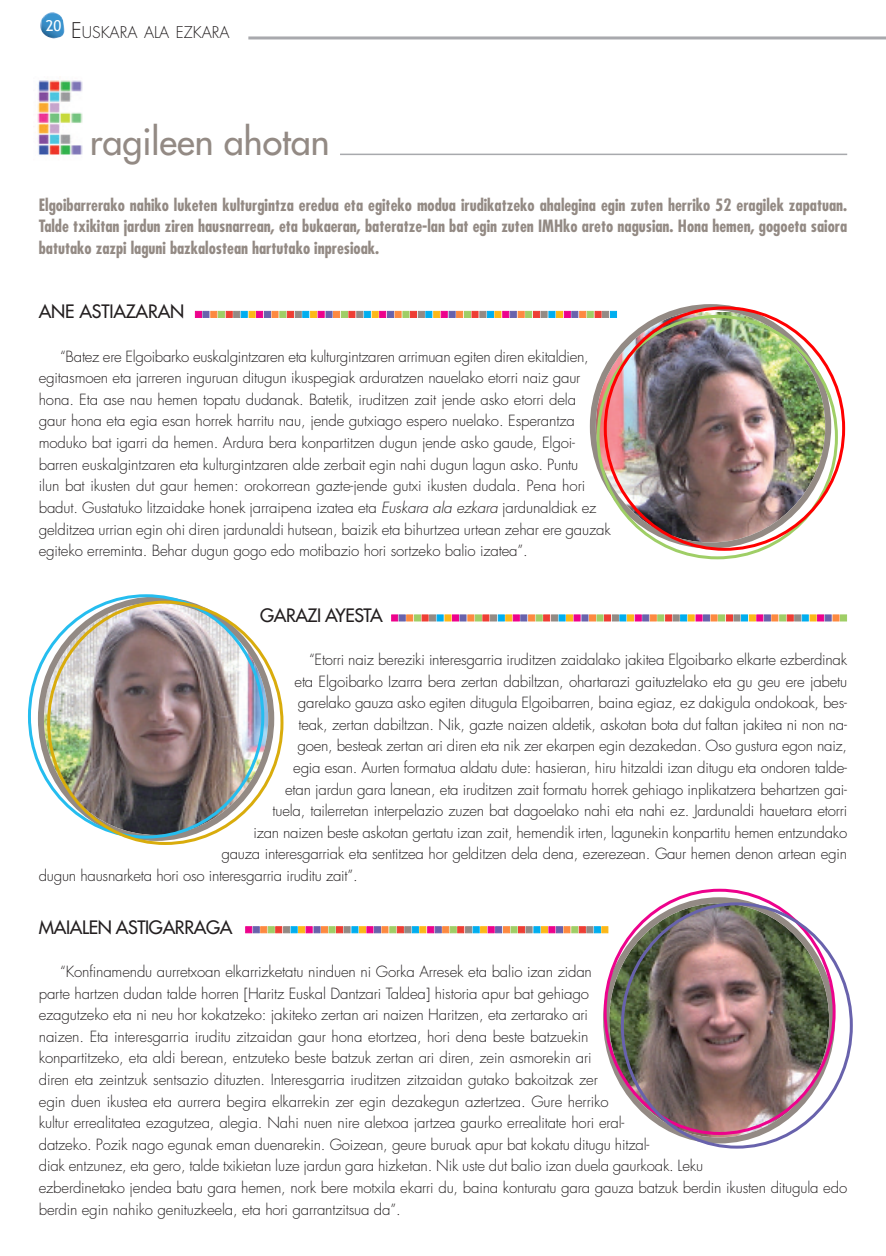
<style>
.page{position:relative;width:886px;height:1256px;background:#fff}
.page>*{position:absolute;margin:0;border:0;box-sizing:border-box;transform-origin:0 0}
.t1{font:36px "Futura";color:#938a84}
.t2{font:18px "Futura";letter-spacing:-.02em;color:#231f20}
.t3{font:700 condensed 16.5px/21.6px "Futura";color:#938a84;text-align:justify}
.t4{font:300 15.75px "Futura";color:#231f20}
.t5{font:300 15px/21.6px "Futura";letter-spacing:-.01em;color:#231f20}
.t6{font:15px "Trebuchet MS";color:#fff}
.s1{font-size:21px}
.s2{color:#ed028c}
.s3{color:#6862ac}
.s4{color:#fd8940}
.s5{color:#9fce66}
.s6{color:#ee3e34}
.s7{color:#938a84}
.s8{color:#00aeef}
.s9{color:#fcb818}
.s10{font-style:italic}
</style>
<div class="page">
<img style="left:40px;top:12px;width:24px;height:26px">
<hr style="left:248px;top:36px;width:637px;height:3px;background:#a8a9ad">
<svg style="left:589px;top:304px;width:142px;height:160px"></svg>
<img style="left:37px;top:80px;width:46px;height:75px">
<svg style="left:28px;top:594px;width:155px;height:189px"></svg>
<img style="left:47px;top:600px;width:236px;height:245px">
<svg style="left:596px;top:315px;width:165px;height:244px"></svg>
<img style="left:603px;top:306px;width:242px;height:245px">
<svg style="left:603px;top:888px;width:169px;height:196px"></svg>
<img style="left:620px;top:902px;width:232px;height:246px">
<hr style="left:340px;top:154px;width:507px;height:1px;background:#a8a9ad">
<p class="t6" style="left:46px;top:17px;width:17px">20</p>
<p class="t4" style="left:71px;top:25px;width:160px"><span class="s1">E</span>USKARA ALA EZKARA</p>
<h1 class="t1" style="left:90px;top:124px;width:241px">ragileen ahotan</h1>
<p class="t3" style="left:39px;top:195px;width:809px">Elgoibarrerako nahiko luketen kulturgintza eredua eta egiteko modua irudikatzeko ahalegina egin zuten herriko 52 eragilek zapatuan.<br>Talde txikitan jardun ziren hausnarrean, eta bukaeran, bateratze-lan bat egin zuten IMHko areto nagusian. Hona hemen, gogoeta saiora batutako zazpi laguni bazkalostean hartutako inpresioak.</p>
<p class="t2" style="left:39px;top:303px;width:580px">ANE ASTIAZARAN <span class="s2">■</span><span class="s3">■</span><span class="s4">■</span><span class="s5">■</span><span class="s6">■</span><span class="s7">■</span><span class="s8">■</span><span class="s9">■</span><span class="s2">■</span><span class="s3">■</span><span class="s4">■</span><span class="s5">■</span><span class="s6">■</span><span class="s7">■</span><span class="s8">■</span><span class="s9">■</span><span class="s2">■</span><span class="s3">■</span><span class="s4">■</span><span class="s5">■</span><span class="s6">■</span><span class="s7">■</span><span class="s8">■</span><span class="s9">■</span><span class="s2">■</span><span class="s3">■</span><span class="s4">■</span><span class="s5">■</span><span class="s6">■</span><span class="s7">■</span><span class="s8">■</span><span class="s9">■</span><span class="s2">■</span><span class="s3">■</span><span class="s4">■</span><span class="s5">■</span><span class="s6">■</span><span class="s7">■</span><span class="s8">■</span><span class="s9">■</span><span class="s2">■</span><span class="s3">■</span><span class="s4">■</span><span class="s5">■</span><span class="s6">■</span><span class="s7">■</span><span class="s8">■</span><span class="s9">■</span><span class="s2">■</span><span class="s3">■</span><span class="s4">■</span><span class="s5">■</span><span class="s6">■</span><span class="s7">■</span><span class="s8">■</span></p>
<p class="t5" style="left:39px;top:346px;width:573px;text-indent:21px">“Batez ere Elgoibarko euskalgintzaren eta kulturgintzaren arrimuan egiten diren ekitaldien, egitasmoen eta jarreren inguruan ditugun ikuspegiak arduratzen nauelako etorri naiz gaur hona. Eta ase nau hemen topatu dudanak. Batetik, iruditzen zait jende asko etorri dela<br>gaur hona eta egia esan horrek harritu nau, jende gutxiago espero nuelako. Esperantza moduko bat igarri da hemen. Ardura bera konpartitzen dugun jende asko gaude, Elgoi&shy;barren euskalgintzaren eta kulturgintzaren alde zerbait egin nahi dugun lagun asko. Puntu<br>ilun bat ikusten dut gaur hemen: orokorrean gazte-jende gutxi ikusten dudala. Pena hori badut. Gustatuko litzaidake honek jarraipena izatea eta <span class="s10">Euskara ala ezkara</span> jardunaldiak ez gelditzea urrian egin ohi diren jardunaldi hutsean, baizik eta bihurtzea urtean zehar ere gauzak egiteko erreminta. Behar dugun gogo edo motibazio hori sortzeko balio izatea”.</p>
<p class="t2" style="left:260px;top:606px;width:588px">GARAZI AYESTA <span class="s2">■</span><span class="s3">■</span><span class="s4">■</span><span class="s5">■</span><span class="s6">■</span><span class="s7">■</span><span class="s8">■</span><span class="s9">■</span><span class="s2">■</span><span class="s3">■</span><span class="s4">■</span><span class="s5">■</span><span class="s6">■</span><span class="s7">■</span><span class="s8">■</span><span class="s9">■</span><span class="s2">■</span><span class="s3">■</span><span class="s4">■</span><span class="s5">■</span><span class="s6">■</span><span class="s7">■</span><span class="s8">■</span><span class="s9">■</span><span class="s2">■</span><span class="s3">■</span><span class="s4">■</span><span class="s5">■</span><span class="s6">■</span><span class="s7">■</span><span class="s8">■</span><span class="s9">■</span><span class="s2">■</span><span class="s3">■</span><span class="s4">■</span><span class="s5">■</span><span class="s6">■</span><span class="s7">■</span><span class="s8">■</span><span class="s9">■</span><span class="s2">■</span><span class="s3">■</span><span class="s4">■</span><span class="s5">■</span><span class="s6">■</span><span class="s7">■</span><span class="s8">■</span><span class="s9">■</span><span class="s2">■</span><span class="s3">■</span><span class="s4">■</span><span class="s5">■</span><span class="s6">■</span><span class="s7">■</span><span class="s8">■</span><span class="s9">■</span><span class="s2">■</span><span class="s3">■</span><span class="s4">■</span><span class="s5">■</span></p>
<p class="t5" style="left:309px;top:650px;width:539px">“Etorri naiz bereziki interesgarria iruditzen zaidalako jakitea Elgoibarko elkarte ezberdinak</p>
<p class="t5" style="left:294px;top:671px;width:554px">eta Elgoibarko Izarra bera zertan dabiltzan, ohartarazi gaituztelako eta gu geu ere jabetu</p>
<p class="t5" style="left:298px;top:693px;width:550px">garelako gauza asko egiten ditugula Elgoibarren, baina egiaz, ez dakigula ondokoak, bes-</p>
<p class="t5" style="left:298px;top:714px;width:550px">teak, zertan dabiltzan. Nik, gazte naizen aldetik, askotan bota dut faltan jakitea ni non na-</p>
<p class="t5" style="left:297px;top:736px;width:551px">goen, besteak zertan ari diren eta nik zer ekarpen egin dezakedan. Oso gustura egon naiz,</p>
<p class="t5" style="left:293px;top:758px;width:555px">egia esan. Aurten formatua aldatu dute: hasieran, hiru hitzaldi izan ditugu eta ondoren talde-</p>
<p class="t5" style="left:285px;top:779px;width:563px">etan jardun gara lanean, eta iruditzen zait formatu horrek gehiago inplikatzera behartzen gai-</p>
<p class="t5" style="left:272px;top:801px;width:576px">tuela, tailerretan interpelazio zuzen bat dagoelako nahi eta nahi ez. Jardunaldi hauetara etorri</p>
<p class="t5" style="left:253px;top:822px;width:595px">izan naizen beste askotan gertatu izan zait, hemendik irten, lagunekin konpartitu hemen entzundako</p>
<p class="t5" style="left:221px;top:844px;width:627px">gauza interesgarriak eta sentitzea hor gelditzen dela dena, ezerezean. Gaur hemen denon artean egin</p>
<p class="t5" style="left:39px;top:866px;width:320px">dugun hausnarketa hori oso interesgarria iruditu zait”.</p>
<p class="t2" style="left:39px;top:918px;width:571px">MAIALEN ASTIGARRAGA <span class="s2">■</span><span class="s3">■</span><span class="s4">■</span><span class="s5">■</span><span class="s6">■</span><span class="s7">■</span><span class="s8">■</span><span class="s9">■</span><span class="s2">■</span><span class="s3">■</span><span class="s4">■</span><span class="s5">■</span><span class="s6">■</span><span class="s7">■</span><span class="s8">■</span><span class="s9">■</span><span class="s2">■</span><span class="s3">■</span><span class="s4">■</span><span class="s5">■</span><span class="s6">■</span><span class="s7">■</span><span class="s8">■</span><span class="s9">■</span><span class="s2">■</span><span class="s3">■</span><span class="s4">■</span><span class="s5">■</span><span class="s6">■</span><span class="s7">■</span><span class="s8">■</span><span class="s9">■</span><span class="s2">■</span><span class="s3">■</span><span class="s4">■</span><span class="s5">■</span><span class="s6">■</span><span class="s7">■</span><span class="s8">■</span><span class="s9">■</span><span class="s2">■</span><span class="s3">■</span><span class="s4">■</span><span class="s5">■</span><span class="s6">■</span><span class="s7">■</span><span class="s8">■</span><span class="s9">■</span></p>
<p class="t5" style="left:39px;top:961px;width:809px;text-indent:21px">“Konfinamendu aurretxoan elkarrizketatu ninduen ni Gorka Arresek eta balio izan zidan<br>parte hartzen dudan talde horren [Haritz Euskal Dantzari Taldea] historia apur bat gehiago<br>ezagutzeko eta ni neu hor kokatzeko: jakiteko zertan ari naizen Haritzen, eta zertarako ari<br>naizen. Eta interesgarria iruditu zitzaidan gaur hona etortzea, hori dena beste batzuekin<br>konpartitzeko, eta aldi berean, entzuteko beste batzuk zertan ari diren, zein asmorekin ari<br>diren eta zeintzuk sentsazio dituzten. Interesgarria iruditzen zitzaidan gutako bakoitzak zer<br>egin duen ikustea eta aurrera begira elkarrekin zer egin dezakegun aztertzea. Gure herriko<br>kultur errealitatea ezagutzea, alegia. Nahi nuen nire aletxoa jartzea gaurko errealitate hori eral-<br>datzeko. Pozik nago egunak eman duenarekin. Goizean, geure buruak apur bat kokatu ditugu hitzal-<br>diak entzunez, eta gero, talde txikietan luze jardun gara hizketan. Nik uste dut balio izan duela gaurkoak. Leku<br>ezberdinetako jendea batu gara hemen, nork bere motxila ekarri du, baina konturatu gara gauza batzuk berdin ikusten ditugula edo berdin egin nahiko genituzkeela, eta hori garrantzitsua da”.</p>
</div>
